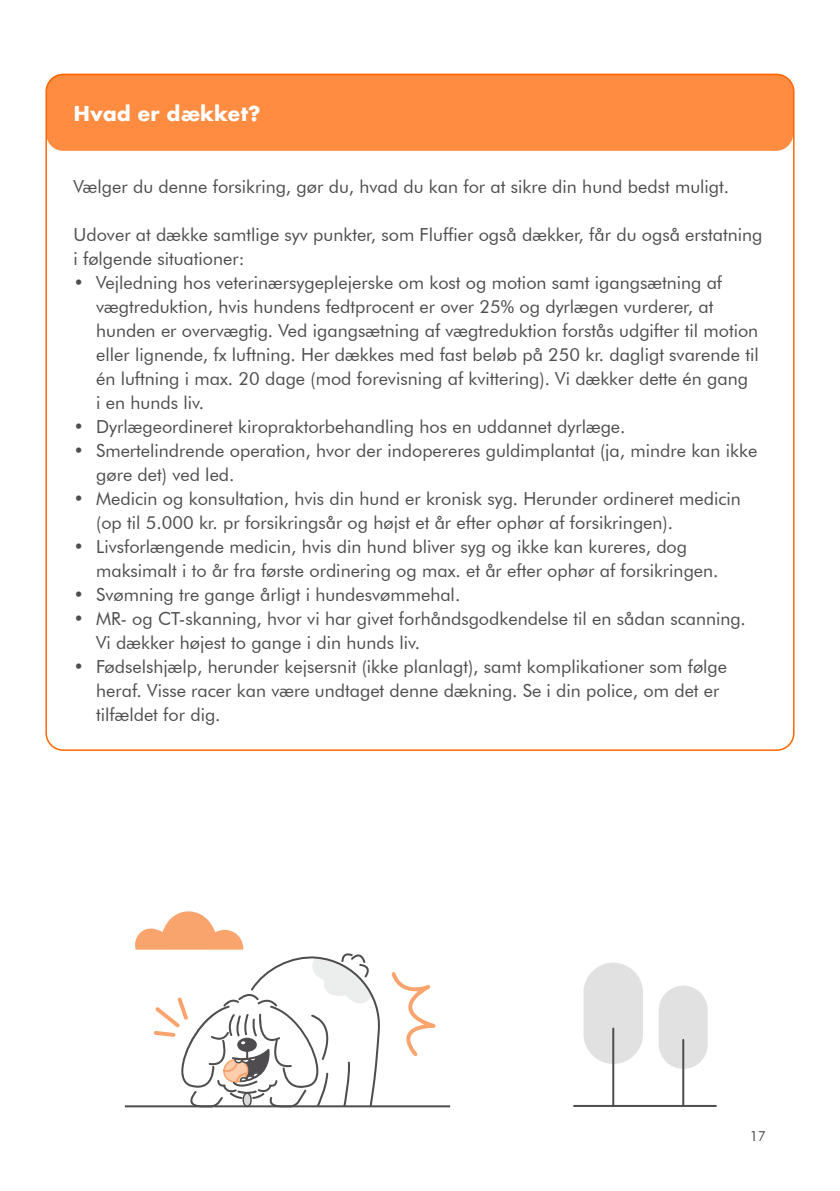
<style>
.page{position:relative;width:840px;height:1191px;background:#fff}
.page>*{position:absolute;margin:0;border:0;box-sizing:border-box;transform-origin:0 0}
.t1{font:700 20px "Futura";color:#fff}
.t2{font:18px/24px "Futura BT";color:#4d4d4d}
.t3{font:14px "Futura BT";color:#4d4d4d}
</style>
<div class="page">
<div style="left:46px;top:74px;width:746px;height:77px;background:#ff8c40;border-radius:17px"></div>
<hr style="left:573px;top:1105px;width:143px;height:2px;background:#4d4d4d">
<div style="left:583px;top:962px;width:59px;height:102px;background:#e2e1e1;border-radius:30px"></div>
<hr style="left:612px;top:1028px;width:2px;height:78px;background:#4e4c4e">
<div style="left:658px;top:985px;width:49px;height:84px;background:#e2e1e1;border-radius:25px"></div>
<hr style="left:682px;top:1040px;width:2px;height:64px;background:#4e4c4e">
<svg style="left:391px;top:972px;width:44px;height:84px"></svg>
<hr style="left:125px;top:1105px;width:325px;height:2px;background:#4d4d4d">
<svg style="left:132px;top:911px;width:251px;height:195px"></svg>
<p class="t1" style="left:73px;top:99px;width:188px">Hvad er dækket?</p>
<p class="t2" style="left:73px;top:174px;width:657px">Vælger du denne forsikring, gør du, hvad du kan for at sikre din hund bedst muligt.</p>
<p class="t2" style="left:73px;top:222px;width:690px">Udover at dække samtlige syv punkter, som Fluffier også dækker, får du også erstatning i følgende situationer:</p>
<p class="t2" style="left:96px;top:270px;width:663px;text-indent:-23px">• Vejledning hos veterinærsygeplejerske om kost og motion samt igangsætning af vægtreduktion, hvis hundens fedtprocent er over 25% og dyrlægen vurderer, at hunden er overvægtig. Ved igangsætning af vægtreduktion forstås udgifter til motion eller lignende, fx luftning. Her dækkes med fast beløb på 250 kr. dagligt svarende til én luftning i max. 20 dage (mod forevisning af kvittering). Vi dækker dette én gang<br>i en hunds liv.</p>
<p class="t2" style="left:73px;top:414px;width:553px">• Dyrlægeordineret kiropraktorbehandling hos en uddannet dyrlæge.</p>
<p class="t2" style="left:96px;top:438px;width:662px;text-indent:-23px">• Smertelindrende operation, hvor der indopereres guldimplantat (ja, mindre kan ikke gøre det) ved led.</p>
<p class="t2" style="left:96px;top:486px;width:645px;text-indent:-23px">• Medicin og konsultation, hvis din hund er kronisk syg. Herunder ordineret medicin (op til 5.000 kr. pr forsikringsår og højst et år efter ophør af forsikringen).</p>
<p class="t2" style="left:96px;top:534px;width:623px;text-indent:-23px">• Livsforlængende medicin, hvis din hund bliver syg og ikke kan kureres, dog maksimalt i to år fra første ordinering og max. et år efter ophør af forsikringen.</p>
<p class="t2" style="left:73px;top:582px;width:388px">• Svømning tre gange årligt i hundesvømmehal.</p>
<p class="t2" style="left:96px;top:606px;width:650px;text-indent:-23px">• MR- og CT-skanning, hvor vi har givet forhåndsgodkendelse til en sådan scanning.<br>Vi dækker højest to gange i din hunds liv.</p>
<p class="t2" style="left:96px;top:654px;width:632px;text-indent:-23px">• Fødselshjælp, herunder kejsersnit (ikke planlagt), samt komplikationer som følge heraf. Visse racer kan være undtaget denne dækning. Se i din police, om det er tilfældet for dig.</p>
<p class="t3" style="left:749px;top:1127px;width:18px">17</p>
</div>
